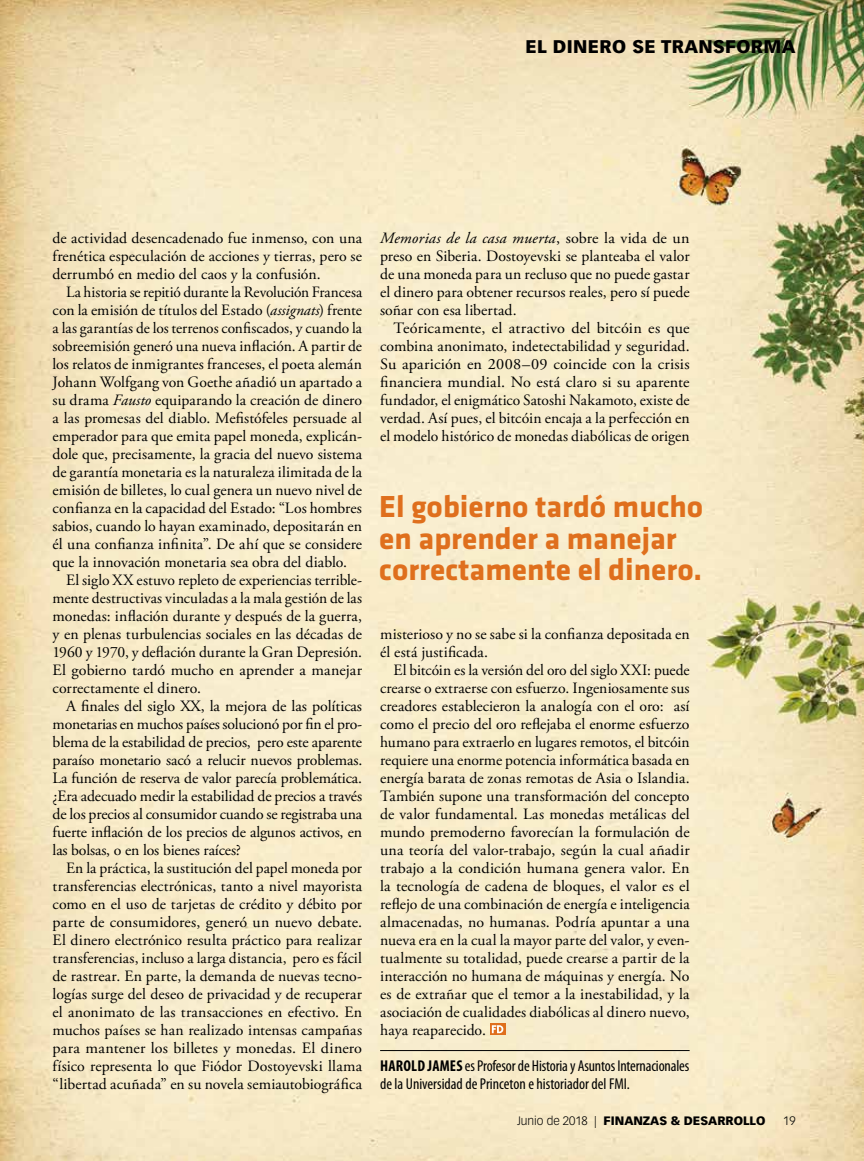
<style>
.page{position:relative;width:864px;height:1161px;background:#fff}
.page>*{position:absolute;margin:0;border:0;box-sizing:border-box;transform-origin:0 0}
.t1{font:700 31.5px/31.5px "Klavika";color:#df6f1d}
.t2{font:900 18px "Vectora LT Std";letter-spacing:.02em;color:#000}
.t3{font:15.75px/18px "Adobe Garamond Pro";color:#000;text-align:justify}
.t4{font:condensed 15.75px/18px "Myriad Pro";letter-spacing:-.01em;color:#000}
.t5{font:900 12px "Vectora LT Std";color:#000}
.t6{font:300 12px "Vectora LT Std";color:#000}
.s1{font-style:italic}
.s2{font-weight:700}
.s3{font-weight:300}
</style>
<div class="page">
<img style="left:0;top:0;width:864px;height:1161px">
<hr style="left:380px;top:1050px;width:310px;height:1px;background:#000">
<svg style="left:490px;top:1024px;width:15px;height:11px"></svg>
<svg style="left:492px;top:1025px;width:11px;height:8px"></svg>
<p class="t2" style="left:525px;top:36px;width:272px">EL DINERO SE TRANSFORMA</p>
<p class="t3" style="left:53px;top:230px;width:311px">de actividad desencadenado fue inmenso, con una frenética especulación de acciones y tierras, pero se derrumbó en medio del caos y la confusión.</p>
<p class="t3" style="left:66px;top:284px;width:298px">La historia se repitió durante la Revolución Francesa</p>
<p class="t3" style="left:53px;top:302px;width:311px">con la emisión de títulos del Estado (<span class="s1">assignats</span>) frente</p>
<p class="t3" style="left:53px;top:320px;width:311px">a las garantías de los terrenos confiscados, y cuando la</p>
<p class="t3" style="left:53px;top:338px;width:311px">sobreemisión generó una nueva inflación. A partir de</p>
<p class="t3" style="left:53px;top:356px;width:311px">los relatos de inmigrantes franceses, el poeta alemán</p>
<p class="t3" style="left:53px;top:374px;width:311px">Johann Wolfgang von Goethe añadió un apartado a</p>
<p class="t3" style="left:53px;top:392px;width:311px">su drama <span class="s1">Fausto</span> equiparando la creación de dinero</p>
<p class="t3" style="left:53px;top:410px;width:311px">a las promesas del diablo. Mefistófeles persuade al</p>
<p class="t3" style="left:53px;top:428px;width:311px">emperador para que emita papel moneda, explicán-</p>
<p class="t3" style="left:53px;top:446px;width:311px">dole que, precisamente, la gracia del nuevo sistema</p>
<p class="t3" style="left:53px;top:464px;width:311px">de garantía monetaria es la naturaleza ilimitada de la</p>
<p class="t3" style="left:53px;top:482px;width:311px">emisión de billetes, lo cual genera un nuevo nivel de</p>
<p class="t3" style="left:53px;top:500px;width:311px">confianza en la capacidad del Estado: “Los hombres</p>
<p class="t3" style="left:53px;top:518px;width:311px">sabios, cuando lo hayan examinado, depositarán en</p>
<p class="t3" style="left:53px;top:536px;width:311px">él una confianza infinita”. De ahí que se considere</p>
<p class="t3" style="left:53px;top:554px;width:296px">que la innovación monetaria sea obra del diablo.</p>
<p class="t3" style="left:66px;top:572px;width:298px">El siglo XX estuvo repleto de experiencias terrible-</p>
<p class="t3" style="left:53px;top:590px;width:311px">mente destructivas vinculadas a la mala gestión de las</p>
<p class="t3" style="left:53px;top:608px;width:311px">monedas: inflación durante y después de la guerra,</p>
<p class="t3" style="left:53px;top:626px;width:311px">y en plenas turbulencias sociales en las décadas de</p>
<p class="t3" style="left:53px;top:644px;width:311px">1960 y 1970, y deflación durante la Gran Depresión.</p>
<p class="t3" style="left:53px;top:662px;width:311px">El gobierno tardó mucho en aprender a manejar</p>
<p class="t3" style="left:53px;top:680px;width:150px">correctamente el dinero.</p>
<p class="t3" style="left:66px;top:698px;width:298px">A finales del siglo XX, la mejora de las políticas</p>
<p class="t3" style="left:53px;top:716px;width:311px">monetarias en muchos países solucionó por fin el pro-</p>
<p class="t3" style="left:53px;top:734px;width:311px">blema de la estabilidad de precios, pero este aparente</p>
<p class="t3" style="left:53px;top:752px;width:311px">paraíso monetario sacó a relucir nuevos problemas.</p>
<p class="t3" style="left:53px;top:770px;width:311px">La función de reserva de valor parecía problemática.</p>
<p class="t3" style="left:53px;top:788px;width:311px">¿Era adecuado medir la estabilidad de precios a través</p>
<p class="t3" style="left:53px;top:806px;width:311px">de los precios al consumidor cuando se registraba una</p>
<p class="t3" style="left:53px;top:824px;width:311px">fuerte inflación de los precios de algunos activos, en</p>
<p class="t3" style="left:53px;top:842px;width:190px">las bolsas, o en los bienes raíces?</p>
<p class="t3" style="left:66px;top:860px;width:298px">En la práctica, la sustitución del papel moneda por</p>
<p class="t3" style="left:53px;top:878px;width:311px">transferencias electrónicas, tanto a nivel mayorista</p>
<p class="t3" style="left:53px;top:896px;width:311px">como en el uso de tarjetas de crédito y débito por</p>
<p class="t3" style="left:53px;top:914px;width:311px">parte de consumidores, generó un nuevo debate.</p>
<p class="t3" style="left:53px;top:932px;width:311px">El dinero electrónico resulta práctico para realizar</p>
<p class="t3" style="left:53px;top:950px;width:311px">transferencias, incluso a larga distancia, pero es fácil</p>
<p class="t3" style="left:53px;top:968px;width:311px">de rastrear. En parte, la demanda de nuevas tecno-</p>
<p class="t3" style="left:53px;top:986px;width:311px">logías surge del deseo de privacidad y de recuperar</p>
<p class="t3" style="left:53px;top:1004px;width:311px">el anonimato de las transacciones en efectivo. En</p>
<p class="t3" style="left:53px;top:1022px;width:311px">muchos países se han realizado intensas campañas</p>
<p class="t3" style="left:53px;top:1040px;width:311px">para mantener los billetes y monedas. El dinero</p>
<p class="t3" style="left:53px;top:1058px;width:311px">físico representa lo que Fiódor Dostoyevski llama</p>
<p class="t3" style="left:53px;top:1076px;width:311px">“libertad acuñada” en su novela semiautobiográfica</p>
<p class="t3" style="left:380px;top:230px;width:311px"><span class="s1">Memorias de la casa muerta</span>, sobre la vida de un preso en Siberia. Dostoyevski se planteaba el valor de una moneda para un recluso que no puede gastar el dinero para obtener recursos reales, pero sí puede soñar con esa libertad.</p>
<p class="t3" style="left:380px;top:320px;width:311px;text-indent:13px">Teóricamente, el atractivo del bitcóin es que combina anonimato, indetectabilidad y seguridad.<br>Su aparición en 2008–09 coincide con la crisis financiera mundial. No está claro si su aparente fundador, el enigmático Satoshi Nakamoto, existe de verdad. Así pues, el bitcóin encaja a la perfección en el modelo histórico de monedas diabólicas de origen</p>
<h1 class="t1" style="left:379px;top:489px;width:326px">El gobierno tardó mucho en aprender a manejar correctamente el dinero.</h1>
<p class="t3" style="left:380px;top:626px;width:311px">misterioso y no se sabe si la confianza depositada en él está justificada.</p>
<p class="t3" style="left:380px;top:662px;width:311px;text-indent:13px">El bitcóin es la versión del oro del siglo XXI: puede crearse o extraerse con esfuerzo. Ingeniosamente sus creadores establecieron la analogía con el oro: así como el precio del oro reflejaba el enorme esfuerzo humano para extraerlo en lugares remotos, el bitcóin requiere una enorme potencia informática basada en energía barata de zonas remotas de Asia o Islandia.<br>También supone una transformación del concepto de valor fundamental. Las monedas metálicas del mundo premoderno favorecían la formulación de una teoría del valor-trabajo, según la cual añadir trabajo a la condición humana genera valor. En la tecnología de cadena de bloques, el valor es el reflejo de una combinación de energía e inteligencia almacenadas, no humanas. Podría apuntar a una nueva era en la cual la mayor parte del valor, y even&shy;tualmente su totalidad, puede crearse a partir de la interacción no humana de máquinas y energía. No es de extrañar que el temor a la inestabilidad, y la asociación de cualidades diabólicas al dinero nuevo, haya reaparecido.</p>
<p class="t4" style="left:380px;top:1057px;width:311px"><span class="s2">HAROLD JAMES</span> es Profesor de Historia y Asuntos Internacionales de la Universidad de Princeton e historiador del FMI.</p>
<p class="t5" style="left:517px;top:1113px;width:250px"><span class="s3">Junio de 2018 |</span> FINANZAS &amp; DESARROLLO</p>
<p class="t6" style="left:783px;top:1114px;width:14px">19</p>
</div>
